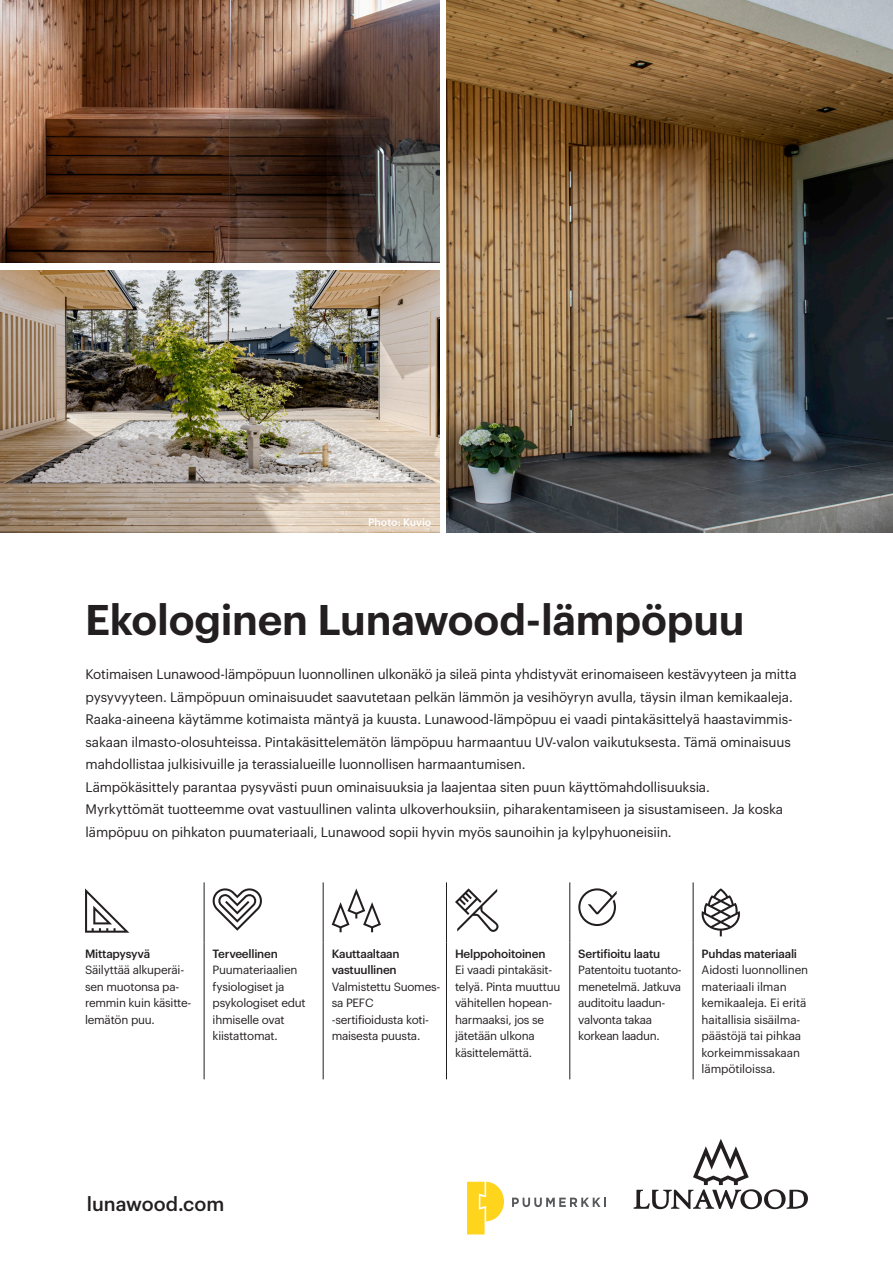
<style>
.page{position:relative;width:893px;height:1263px;background:#fff}
.page>*{position:absolute;margin:0;border:0;box-sizing:border-box;transform-origin:0 0}
.Perusotsikko{font:600 42px "Graphik";letter-spacing:-.005em;color:#231f20}
.Kappaletyyli_1{font:500 19.5px "Graphik";color:#231f20}
.Kappaletyyli_1-2{font:13.5px/22.5px "Graphik";letter-spacing:-.01em;color:#231f20}
.leipäteksti__EN{font:11.7px/16.5px "Graphik";letter-spacing:-.02em;color:#231f20}
.leipäteksti__EN-2{font:500 11.7px/16.5px "Graphik";letter-spacing:-.02em;color:#231f20}
.Kappaletyyli_1-3{font:500 10.5px "Graphik";color:#fff}
.s1{font-weight:400}
</style>
<div class="page">
<img style="left:0;top:0;width:439px;height:263px">
<img style="left:0;top:270px;width:439px;height:263px">
<hr style="left:204px;top:882px;width:1px;height:60px;background:#231f20">
<hr style="left:323px;top:882px;width:1px;height:60px;background:#231f20">
<hr style="left:446px;top:882px;width:1px;height:60px;background:#231f20">
<hr style="left:569px;top:882px;width:1px;height:60px;background:#231f20">
<hr style="left:693px;top:882px;width:1px;height:60px;background:#231f20">
<hr style="left:204px;top:942px;width:1px;height:137px;background:#231f20">
<hr style="left:323px;top:942px;width:1px;height:137px;background:#231f20">
<hr style="left:446px;top:942px;width:1px;height:137px;background:#231f20">
<hr style="left:569px;top:942px;width:1px;height:137px;background:#231f20">
<hr style="left:693px;top:942px;width:1px;height:137px;background:#231f20">
<svg style="left:85px;top:888px;width:44px;height:45px"></svg>
<svg style="left:212px;top:888px;width:50px;height:43px"></svg>
<svg style="left:332px;top:888px;width:49px;height:44px"></svg>
<svg style="left:455px;top:888px;width:44px;height:44px"></svg>
<svg style="left:578px;top:888px;width:39px;height:38px"></svg>
<svg style="left:702px;top:888px;width:38px;height:48px"></svg>
<svg style="left:634px;top:1139px;width:174px;height:70px"></svg>
<img style="left:446px;top:0;width:447px;height:533px">
<svg style="left:512px;top:1197px;width:94px;height:10px"></svg>
<svg style="left:467px;top:1182px;width:37px;height:52px"></svg>
<p class="Kappaletyyli_1-3" style="left:368px;top:514px;width:65px">Photo: Kuvio</p>
<p class="Perusotsikko" style="left:85px;top:587px;width:661px">Ekologinen Lunawood-lämpöpuu</p>
<p class="Kappaletyyli_1-2" style="left:86px;top:662px;width:713px">Kotimaisen Lunawood-lämpöpuun luonnollinen ulkonäkö ja sileä pinta yhdistyvät erinomaiseen kestävyyteen ja mitta pysyvyyteen. Lämpöpuun ominaisuudet saavutetaan pelkän lämmön ja vesihöyryn avulla, täysin ilman kemikaaleja.<br>Raaka-aineena käytämme kotimaista mäntyä ja kuusta. Lunawood-lämpöpuu ei vaadi pintakäsittelyä haastavimmis&shy;sakaan ilmasto-olosuhteissa. Pintakäsittelemätön lämpöpuu harmaantuu UV-valon vaikutuksesta. Tämä ominaisuus mahdollistaa julkisivuille ja terassialueille luonnollisen harmaantumisen.<br>Lämpökäsittely parantaa pysyvästi puun ominaisuuksia ja laajentaa siten puun käyttömahdollisuuksia.<br>Myrkyttömät tuotteemme ovat vastuullinen valinta ulkoverhouksiin, piharakentamiseen ja sisustamiseen. Ja koska lämpöpuu on pihkaton puumateriaali, Lunawood sopii hyvin myös saunoihin ja kylpyhuoneisiin.</p>
<p class="leipäteksti__EN-2" style="left:85px;top:944px;width:67px">Mittapysyvä</p>
<p class="leipäteksti__EN" style="left:85px;top:961px;width:108px">Säilyttää alkuperäi&shy;sen muotonsa pa&shy;remmin kuin käsitte&shy;lemätön puu.</p>
<p class="leipäteksti__EN-2" style="left:213px;top:944px;width:67px">Terveellinen</p>
<p class="leipäteksti__EN" style="left:213px;top:961px;width:95px">Puumateriaalien fysiologiset ja psykologiset edut ihmiselle ovat kiistattomat.</p>
<p class="leipäteksti__EN-2" style="left:332px;top:944px;width:110px">Kauttaaltaan vastuullinen<br><span class="s1">Valmistettu Suomes&shy;sa PEFC</span></p>
<p class="leipäteksti__EN" style="left:332px;top:1010px;width:99px">-sertifioidusta koti&shy;maisesta puusta.</p>
<p class="leipäteksti__EN-2" style="left:455px;top:944px;width:92px">Helppohoitoinen</p>
<p class="leipäteksti__EN" style="left:455px;top:961px;width:107px">Ei vaadi pintakäsit&shy;telyä. Pinta muuttuu vähitellen hopean&shy;harmaaksi, jos se jätetään ulkona käsittelemättä.</p>
<p class="leipäteksti__EN-2" style="left:578px;top:944px;width:83px">Sertifioitu laatu</p>
<p class="leipäteksti__EN" style="left:578px;top:961px;width:105px">Patentoitu tuotanto&shy;menetelmä. Jatkuva auditoitu laadun&shy;valvonta takaa korkean laadun.</p>
<p class="leipäteksti__EN-2" style="left:702px;top:944px;width:97px">Puhdas materiaali</p>
<p class="leipäteksti__EN" style="left:702px;top:961px;width:108px">Aidosti luonnollinen materiaali ilman kemikaaleja. Ei eritä haitallisia sisäilma&shy;päästöjä tai pihkaa korkeimmissakaan lämpötiloissa.</p>
<p class="Kappaletyyli_1" style="left:87px;top:1189px;width:139px">lunawood.com</p>
</div>
